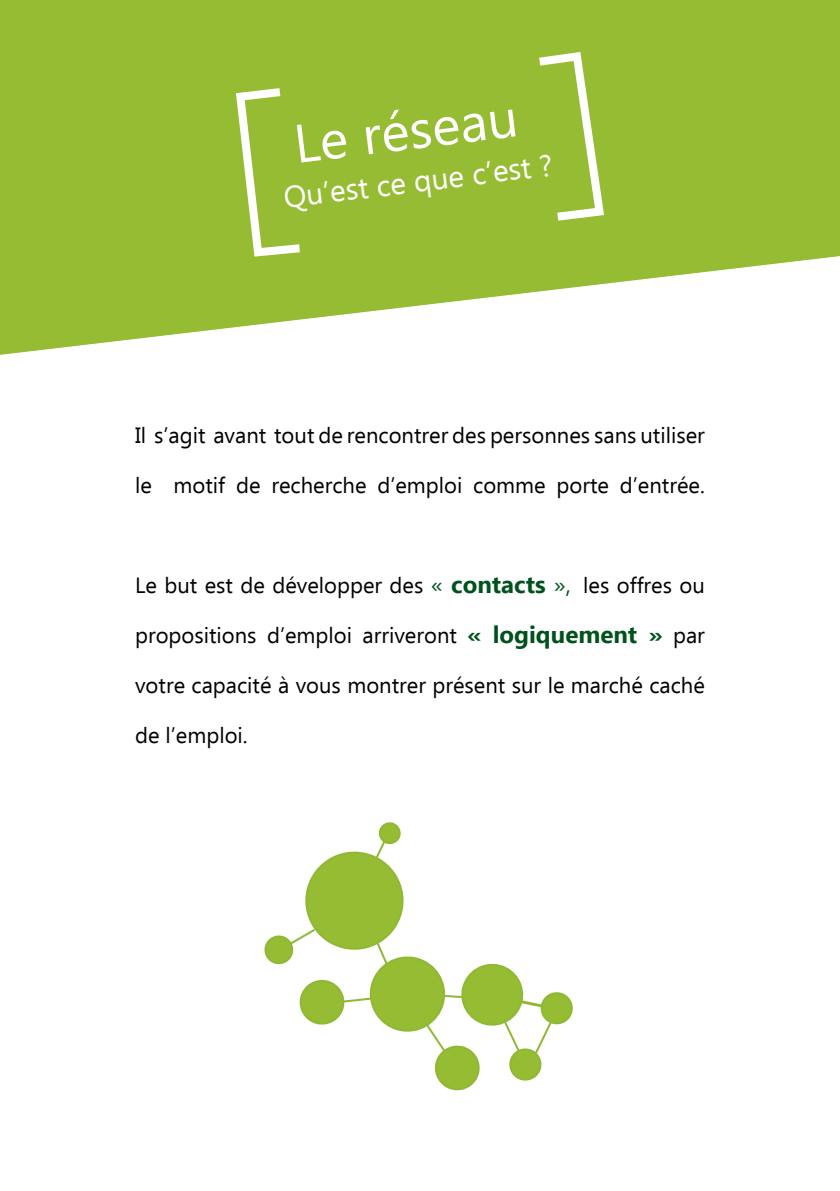
<style>
.page{position:relative;width:840px;height:1191px;background:#fff}
.page>*{position:absolute;margin:0;border:0;box-sizing:border-box;transform-origin:0 0}
.t1{font:54px "Ebrima";color:#fff}
.t2{font:30px "Ebrima";color:#fff}
.t3{font:22px "Ebrima";color:#000}
.s1{font-size:24px;color:#00521c}
.s2{font-weight:700;font-size:24px;color:#00521c}
.s3{color:#fff}
</style>
<div class="page">
<div style="left:0;top:0;width:839px;height:360px;background:#96bc33"></div>
<svg style="left:0;top:256px;width:839px;height:104px"></svg>
<svg style="left:264px;top:822px;width:309px;height:269px"></svg>
<svg style="left:231px;top:88px;width:77px;height:173px"></svg>
<svg style="left:539px;top:52px;width:65px;height:169px"></svg>
<h1 class="t1" style="left:289px;top:106px;width:226px;rotate:-7deg">Le réseau</h1>
<h2 class="t2" style="left:281px;top:176px;width:272px;rotate:-7deg">Qu’est ce que c’est ?</h2>
<p class="t3" style="left:135px;top:419px;width:571px">Il s’agit avant tout de rencontrer des personnes sans utiliser</p>
<p class="t3" style="left:135px;top:469px;width:571px">le motif de recherche d’emploi comme porte d’entrée.</p>
<p class="t3" style="left:135px;top:569px;width:571px">Le but est de développer des <span class="s1">«</span> <span class="s2">contacts</span> <span class="s1">»,</span><span class="s3">,</span> les offres ou</p>
<p class="t3" style="left:135px;top:619px;width:571px">propositions d’emploi arriveront <span class="s2">« logiquement »</span> par</p>
<p class="t3" style="left:135px;top:669px;width:571px">votre capacité à vous montrer présent sur le marché caché</p>
<p class="t3" style="left:135px;top:719px;width:114px">de l’emploi.</p>
</div>
